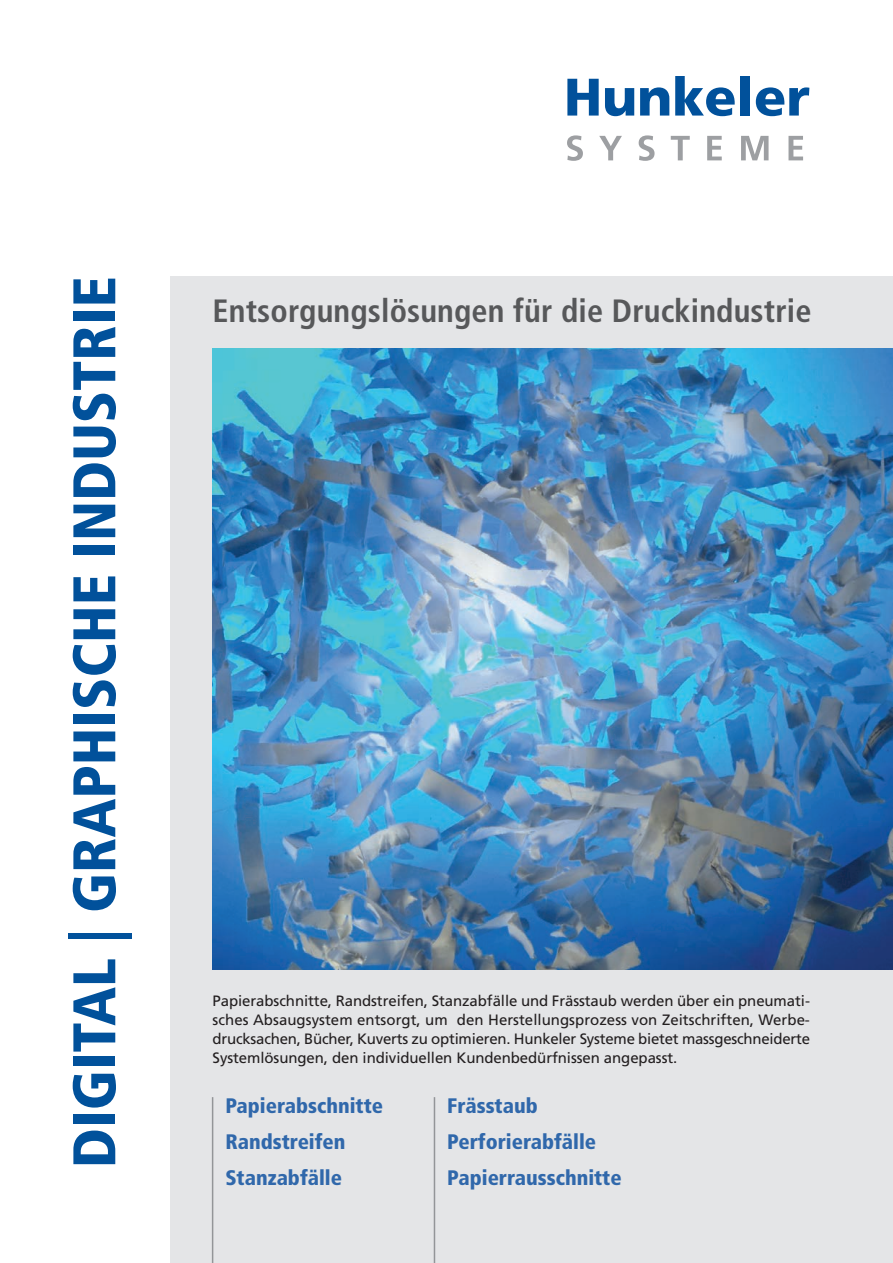
<style>
.page{position:relative;width:893px;height:1263px;background:#fff}
.page>*{position:absolute;margin:0;border:0;box-sizing:border-box;transform-origin:0 0}
.t1{font:900 condensed 60px "Frutiger";color:#01519b}
.t2{font:700 condensed 32.25px "Frutiger";letter-spacing:.005em;color:#57585a}
.t3{font:900 condensed 21px/36px "Frutiger";color:#3068ab}
.t4{font:15px/18.8px "Frutiger";letter-spacing:-.005em;color:#231f20;text-align:justify}
.s1{font-weight:700;font-size:63px}
</style>
<div class="page">
<div style="left:170px;top:276px;width:723px;height:987px;background:#e4e5e7"></div>
<hr style="left:212px;top:1097px;width:1px;height:166px;background:#939598">
<hr style="left:434px;top:1097px;width:1px;height:166px;background:#939598">
<img style="left:213px;top:349px;width:680px;height:620px">
<svg style="left:567px;top:135px;width:16px;height:26px"></svg>
<svg style="left:599px;top:136px;width:23px;height:24px"></svg>
<svg style="left:639px;top:135px;width:15px;height:26px"></svg>
<svg style="left:671px;top:136px;width:19px;height:24px"></svg>
<svg style="left:707px;top:136px;width:15px;height:24px"></svg>
<svg style="left:741px;top:136px;width:27px;height:24px"></svg>
<svg style="left:788px;top:136px;width:15px;height:24px"></svg>
<svg style="left:567px;top:79px;width:32px;height:37px"></svg>
<svg style="left:605px;top:88px;width:29px;height:28px"></svg>
<svg style="left:640px;top:87px;width:29px;height:29px"></svg>
<svg style="left:675px;top:76px;width:60px;height:40px"></svg>
<div style="left:741px;top:76px;width:9px;height:40px;background:#01519b"></div>
<svg style="left:756px;top:87px;width:53px;height:29px"></svg>
<h1 class="t1" style="left:70px;top:1168px;width:893px;rotate:-90deg">DIGITAL <span class="s1">|</span> GRAPHISCHE INDUSTRIE</h1>
<h2 class="t2" style="left:213px;top:298px;width:600px">Entsorgungslösungen für die Druckindustrie</h2>
<p class="t4" style="left:213px;top:993px;width:599px">Papierabschnitte, Randstreifen, Stanzabfälle und Frässtaub werden über ein pneumati&shy;sches Absaugsystem entsorgt, um den Herstellungsprozess von Zeitschriften, Werbe&shy;drucksachen, Bücher, Kuverts zu optimieren. Hunkeler Systeme bietet massgeschneiderte Systemlösungen, den individuellen Kundenbedürfnissen angepasst.</p>
<h3 class="t3" style="left:225px;top:1089px;width:159px">Papierabschnitte<br>Randstreifen<br>Stanzabfälle</h3>
<h3 class="t3" style="left:447px;top:1089px;width:176px">Frässtaub<br>Perforierabfälle<br>Papierrausschnitte</h3>
</div>
